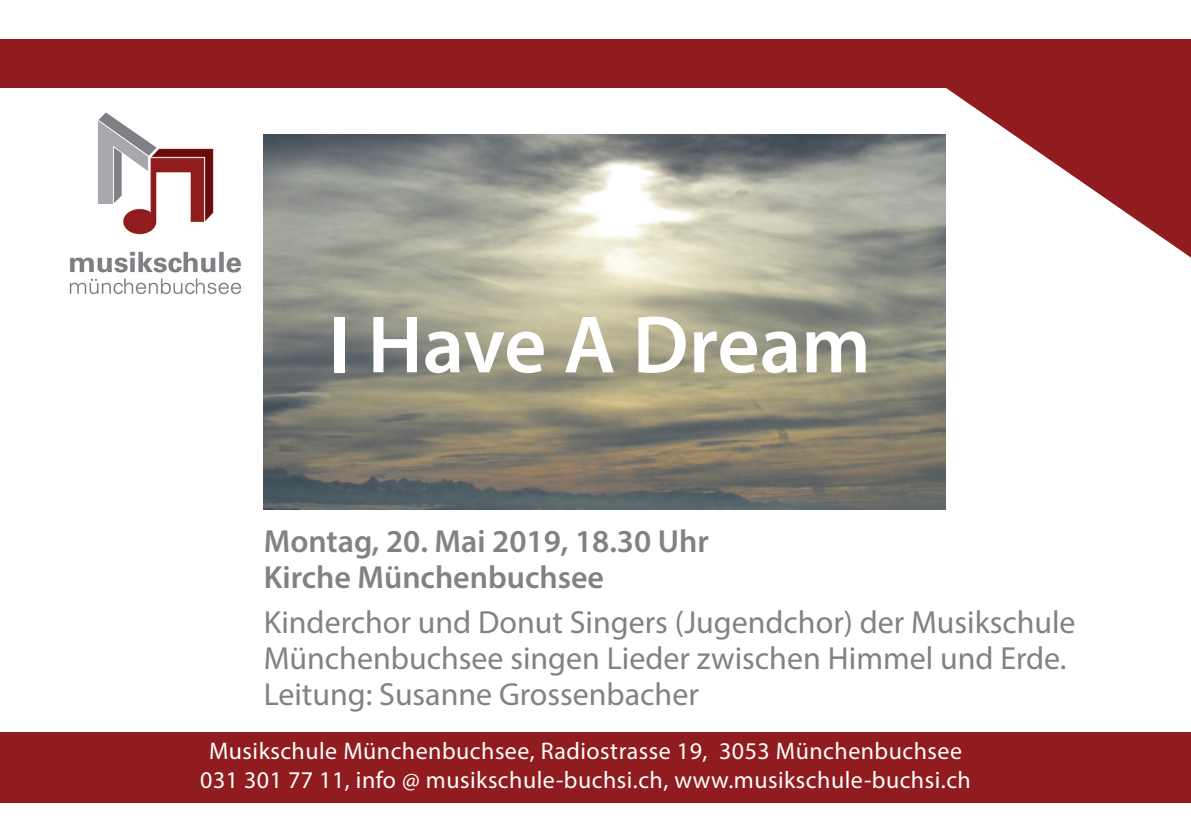
<style>
.page{position:relative;width:1191px;height:840px;background:#fff}
.page>*{position:absolute;margin:0;border:0;box-sizing:border-box;transform-origin:0 0}
.t1{font:600 82px "Myriad Pro";color:#fff}
.t2{font:32px/36px "Myriad Pro";color:#808285}
.t3{font:600 32px "Myriad Pro";color:#808285}
.t4{font:24px "Myriad Pro";letter-spacing:.02em;color:#fff}
</style>
<div class="page">
<svg style="left:876px;top:88px;width:315px;height:169px"></svg>
<div style="left:0;top:40px;width:1191px;height:48px;background:#911c1f"></div>
<img style="left:69px;top:112px;width:173px;height:183px">
<div style="left:1px;top:731px;width:1190px;height:71px;background:#911c1f"></div>
<img style="left:264px;top:135px;width:682px;height:374px">
<p class="t1" style="left:329px;top:292px;width:543px">I Have A Dream</p>
<p class="t3" style="left:264px;top:520px;width:447px">Montag, 20. Mai 2019, 18.30 Uhr</p>
<p class="t3" style="left:264px;top:556px;width:342px">Kirche Münchenbuchsee</p>
<p class="t2" style="left:264px;top:603px;width:813px">Kinderchor und Donut Singers (Jugendchor) der Musikschule<br>Münchenbuchsee singen Lieder zwischen Himmel und Erde.</p>
<p class="t2" style="left:264px;top:675px;width:437px">Leitung: Susanne Grossenbacher</p>
<p class="t4" style="left:209px;top:735px;width:754px">Musikschule Münchenbuchsee, Radiostrasse 19, 3053 Münchenbuchsee</p>
<p class="t4" style="left:200px;top:764px;width:772px">031 301 77 11, info @ musikschule-buchsi.ch, www.musikschule-buchsi.ch</p>
</div>
